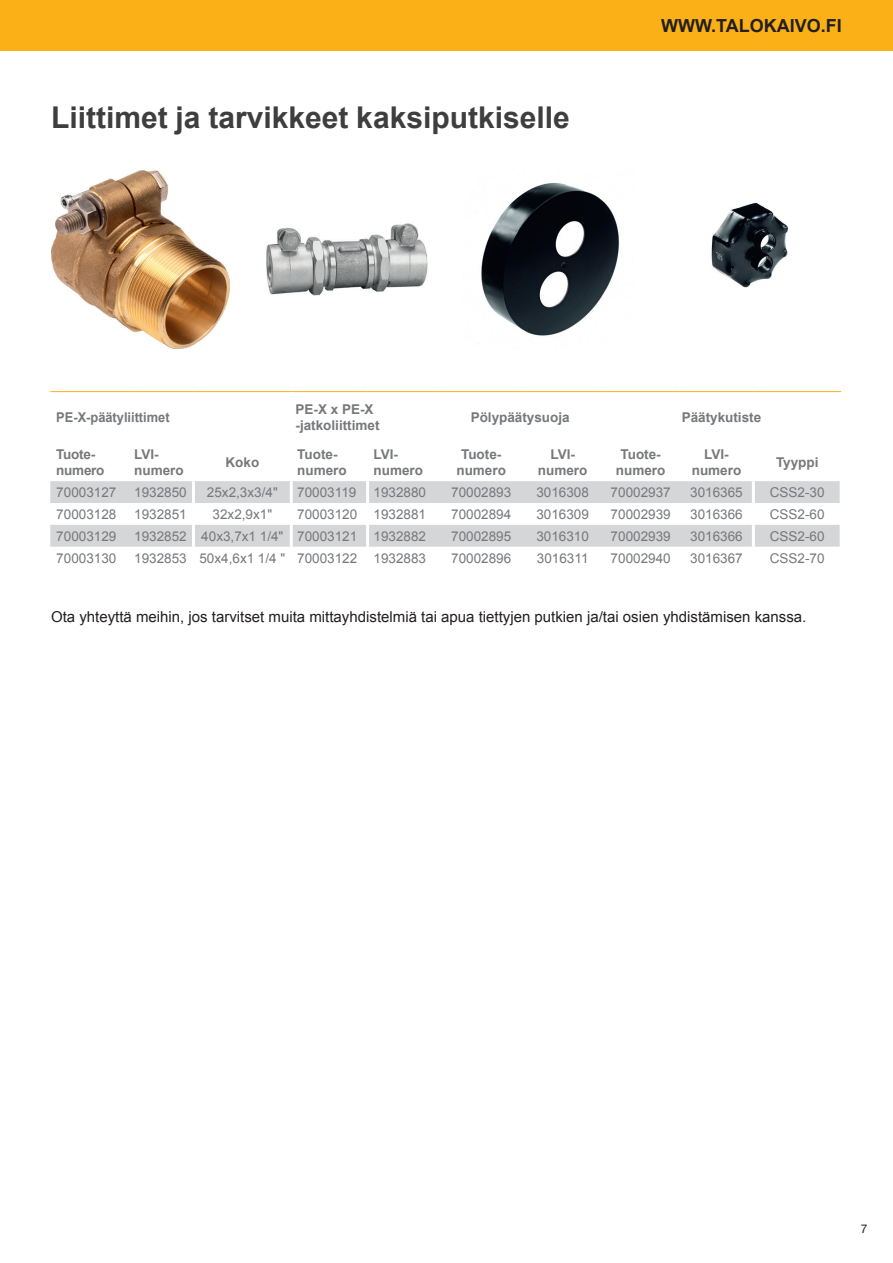
<style>
.page{position:relative;width:893px;height:1263px;background:#fff}
.page>*{position:absolute;margin:0;border:0;box-sizing:border-box;transform-origin:0 0}
.bodytekst{font:700 30px "Arial";color:#3e3e3f}
.t1{font:700 18px "Arial";color:#231f20}
.bodytekst-2{font:15px "Arial";color:#231f20}
.body_tabel{font:13.5px "Arial";color:#76787b}
.body_tabel-2{font:700 13.5px/16.2px "Arial";color:#76787b}
.tabel_tit_rood{font:700 13.5px/16.2px "Arial";color:#76787b}
.tabel_tit_rood-2{font:700 13.5px "Arial";color:#76787b;scale:.95 1}
.t2{font:12px "Helvetica Neue LT Std";color:#231f20}
</style>
<div class="page">
<div style="left:0;top:0;width:893px;height:51px;background:#fbb017"></div>
<img style="left:51px;top:170px;width:179px;height:179px">
<img style="left:266px;top:223px;width:162px;height:73px">
<img style="left:478px;top:183px;width:141px;height:161px">
<img style="left:711px;top:203px;width:78px;height:85px">
<svg style="left:50px;top:481px;width:790px;height:66px;fill:#d5d6d8"></svg>
<hr style="left:192px;top:481px;width:3px;height:22px;background:#fff">
<hr style="left:290px;top:481px;width:3px;height:22px;background:#fff">
<hr style="left:366px;top:481px;width:3px;height:22px;background:#fff">
<hr style="left:752px;top:481px;width:3px;height:22px;background:#fff">
<hr style="left:192px;top:503px;width:3px;height:22px;background:#fff">
<hr style="left:290px;top:503px;width:3px;height:22px;background:#fff">
<hr style="left:366px;top:503px;width:3px;height:22px;background:#fff">
<hr style="left:752px;top:503px;width:3px;height:22px;background:#fff">
<hr style="left:192px;top:525px;width:3px;height:22px;background:#fff">
<hr style="left:290px;top:525px;width:3px;height:22px;background:#fff">
<hr style="left:366px;top:525px;width:3px;height:22px;background:#fff">
<hr style="left:752px;top:525px;width:3px;height:22px;background:#fff">
<hr style="left:50px;top:391px;width:78px;height:1px;background:#fbb017">
<hr style="left:128px;top:391px;width:65px;height:1px;background:#fbb017">
<hr style="left:193px;top:391px;width:98px;height:1px;background:#fbb017">
<hr style="left:291px;top:391px;width:77px;height:1px;background:#fbb017">
<hr style="left:368px;top:391px;width:71px;height:1px;background:#fbb017">
<hr style="left:439px;top:391px;width:85px;height:1px;background:#fbb017">
<hr style="left:524px;top:391px;width:78px;height:1px;background:#fbb017">
<hr style="left:602px;top:391px;width:78px;height:1px;background:#fbb017">
<hr style="left:680px;top:391px;width:73px;height:1px;background:#fbb017">
<hr style="left:753px;top:391px;width:88px;height:1px;background:#fbb017">
<p class="bodytekst" style="left:51px;top:98px;width:520px">Liittimet ja tarvikkeet kaksiputkiselle</p>
<h2 class="t1" style="left:661px;top:14px;width:182px">WWW.TALOKAIVO.FI</h2>
<p class="tabel_tit_rood-2" style="left:56px;top:408px;width:121px">PE-X-päätyliittimet</p>
<p class="tabel_tit_rood" style="left:296px;top:402px;width:86px">PE-X x PE-X -jatkoliittimet</p>
<p class="tabel_tit_rood" style="left:471px;top:410px;width:101px">Pölypäätysuoja</p>
<p class="tabel_tit_rood" style="left:682px;top:410px;width:81px">Päätykutiste</p>
<p class="body_tabel-2" style="left:56px;top:446px;width:40px">Tuote-</p>
<p class="body_tabel-2" style="left:56px;top:463px;width:50px">numero</p>
<p class="body_tabel-2" style="left:134px;top:446px;width:51px">LVI&shy;numero</p>
<p class="body_tabel-2" style="left:225px;top:455px;width:35px">Koko</p>
<p class="body_tabel-2" style="left:297px;top:446px;width:51px">Tuote&shy;numero</p>
<p class="body_tabel-2" style="left:374px;top:446px;width:51px">LVI&shy;numero</p>
<p class="body_tabel-2" style="left:461px;top:446px;width:42px">Tuote-</p>
<p class="body_tabel-2" style="left:538px;top:446px;width:51px;text-align:center">LVI&shy;numero</p>
<p class="body_tabel-2" style="left:621px;top:446px;width:42px">Tuote-</p>
<p class="body_tabel-2" style="left:692px;top:446px;width:51px;text-align:center">LVI&shy;numero</p>
<p class="body_tabel-2" style="left:776px;top:455px;width:44px">Tyyppi</p>
<p class="body_tabel-2" style="left:456px;top:463px;width:51px">numero</p>
<p class="body_tabel-2" style="left:616px;top:463px;width:51px">numero</p>
<p class="body_tabel" style="left:56px;top:483px;width:62px">70003127</p>
<p class="body_tabel" style="left:134px;top:483px;width:54px">1932850</p>
<p class="body_tabel" style="left:207px;top:483px;width:72px">25x2,3x3/4"</p>
<p class="body_tabel" style="left:297px;top:483px;width:61px">70003119</p>
<p class="body_tabel" style="left:374px;top:483px;width:54px">1932880</p>
<p class="body_tabel" style="left:451px;top:483px;width:62px">70002893</p>
<p class="body_tabel" style="left:536px;top:483px;width:54px">3016308</p>
<p class="body_tabel" style="left:611px;top:483px;width:62px">70002937</p>
<p class="body_tabel" style="left:690px;top:483px;width:54px">3016365</p>
<p class="body_tabel" style="left:770px;top:483px;width:56px">CSS2-30</p>
<p class="body_tabel" style="left:56px;top:505px;width:62px">70003128</p>
<p class="body_tabel" style="left:134px;top:505px;width:54px">1932851</p>
<p class="body_tabel" style="left:213px;top:505px;width:61px">32x2,9x1"</p>
<p class="body_tabel" style="left:297px;top:505px;width:62px">70003120</p>
<p class="body_tabel" style="left:374px;top:505px;width:54px">1932881</p>
<p class="body_tabel" style="left:451px;top:505px;width:62px">70002894</p>
<p class="body_tabel" style="left:536px;top:505px;width:54px">3016309</p>
<p class="body_tabel" style="left:611px;top:505px;width:62px">70002939</p>
<p class="body_tabel" style="left:690px;top:505px;width:54px">3016366</p>
<p class="body_tabel" style="left:770px;top:505px;width:56px">CSS2-60</p>
<p class="body_tabel" style="left:56px;top:527px;width:62px">70003129</p>
<p class="body_tabel" style="left:134px;top:527px;width:54px">1932852</p>
<p class="body_tabel" style="left:201px;top:527px;width:84px">40x3,7x1 1/4"</p>
<p class="body_tabel" style="left:297px;top:527px;width:62px">70003121</p>
<p class="body_tabel" style="left:374px;top:527px;width:54px">1932882</p>
<p class="body_tabel" style="left:451px;top:527px;width:62px">70002895</p>
<p class="body_tabel" style="left:536px;top:527px;width:54px">3016310</p>
<p class="body_tabel" style="left:611px;top:527px;width:62px">70002939</p>
<p class="body_tabel" style="left:690px;top:527px;width:54px">3016366</p>
<p class="body_tabel" style="left:770px;top:527px;width:56px">CSS2-60</p>
<p class="body_tabel" style="left:56px;top:549px;width:62px">70003130</p>
<p class="body_tabel" style="left:134px;top:549px;width:54px">1932853</p>
<p class="body_tabel" style="left:199px;top:549px;width:87px">50x4,6x1 1/4 "</p>
<p class="body_tabel" style="left:297px;top:549px;width:62px">70003122</p>
<p class="body_tabel" style="left:374px;top:549px;width:54px">1932883</p>
<p class="body_tabel" style="left:451px;top:549px;width:62px">70002896</p>
<p class="body_tabel" style="left:537px;top:549px;width:53px">3016311</p>
<p class="body_tabel" style="left:611px;top:549px;width:62px">70002940</p>
<p class="body_tabel" style="left:690px;top:549px;width:54px">3016367</p>
<p class="body_tabel" style="left:770px;top:549px;width:56px">CSS2-70</p>
<p class="bodytekst-2" style="left:51px;top:607px;width:757px">Ota yhteyttä meihin, jos tarvitset muita mittayhdistelmiä tai apua tiettyjen putkien ja/tai osien yhdistämisen kanssa.</p>
<p class="t2" style="left:861px;top:1222px;width:8px">7</p>
</div>
